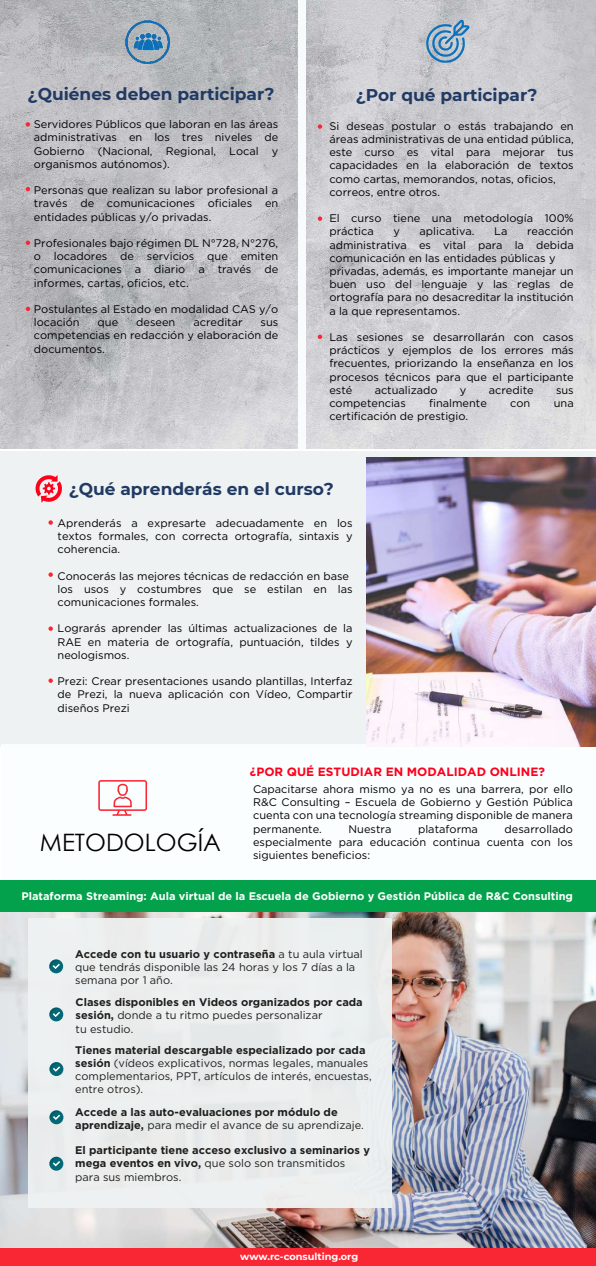
<style>
.page{position:relative;width:596px;height:1266px;background:#fff}
.page>*{position:absolute;margin:0;border:0;box-sizing:border-box;transform-origin:0 0}
.t1{font:24px "Century Gothic";color:#000}
.t2{font:700 17px "Montserrat";color:#213a63}
.t3{font:700 12px "Gotham";color:#ff001b}
.t4{font:11px/13.2px "Gotham";color:#000;text-align:justify}
.t5{font:700 11px/13.2px "Gotham";color:#1e1f1d}
.t6{font:11px/13.2px "Gotham";color:#1e1f1d}
.t7{font:700 11px "Gotham";color:#fff}
.t8{font:700 9.8px "Montserrat";color:#fff}
.s1{font-weight:700}
.s2{font-weight:400}
</style>
<div class="page">
<img style="left:0;top:911px;width:595px;height:337px">
<div style="left:28px;top:918px;width:363px;height:289px;background:#eff2f2"></div>
<div style="left:0;top:880px;width:595px;height:31px;background:#03a14c"></div>
<div style="left:49px;top:959px;width:14px;height:14px;background:#036977;border-radius:50%"></div>
<svg style="left:49px;top:959px;width:11px;height:10px"></svg>
<div style="left:49px;top:1007px;width:14px;height:14px;background:#036977;border-radius:50%"></div>
<svg style="left:49px;top:1007px;width:11px;height:10px"></svg>
<div style="left:49px;top:1062px;width:14px;height:14px;background:#036977;border-radius:50%"></div>
<svg style="left:49px;top:1062px;width:11px;height:10px"></svg>
<div style="left:49px;top:1156px;width:14px;height:14px;background:#036977;border-radius:50%"></div>
<svg style="left:49px;top:1156px;width:11px;height:10px"></svg>
<div style="left:49px;top:1110px;width:14px;height:14px;background:#036977;border-radius:50%"></div>
<svg style="left:49px;top:1110px;width:12px;height:10px"></svg>
<div style="left:0;top:1248px;width:595px;height:17px;background:#f92634"></div>
<div style="left:0;top:451px;width:595px;height:295px;background:#eff2f2"></div>
<img style="left:0;top:0;width:595px;height:449px">
<div style="left:297px;top:0;width:8px;height:451px;background:#fafeff"></div>
<svg style="left:426px;top:20px;width:43px;height:43px;background:#8babc5"></svg>
<img style="left:126px;top:21px;width:43px;height:42px">
<div style="left:2px;top:743px;width:593px;height:136px;background:#fafeff"></div>
<img style="left:366px;top:457px;width:229px;height:289px">
<svg style="left:36px;top:475px;width:26px;height:28px"></svg>
<svg style="left:48px;top:520px;width:5px;height:5px"></svg>
<svg style="left:26px;top:122px;width:4px;height:5px"></svg>
<svg style="left:317px;top:124px;width:5px;height:5px"></svg>
<svg style="left:317px;top:216px;width:5px;height:5px"></svg>
<svg style="left:317px;top:334px;width:5px;height:5px"></svg>
<svg style="left:26px;top:187px;width:4px;height:4px"></svg>
<svg style="left:26px;top:240px;width:4px;height:5px"></svg>
<svg style="left:26px;top:307px;width:4px;height:4px"></svg>
<svg style="left:48px;top:572px;width:5px;height:5px"></svg>
<svg style="left:48px;top:626px;width:5px;height:5px"></svg>
<svg style="left:48px;top:678px;width:5px;height:5px"></svg>
<svg style="left:98px;top:780px;width:49px;height:35px"></svg>
<h2 class="t2" style="left:28px;top:82px;width:248px">¿Quiénes deben participar?</h2>
<p class="t4" style="left:34px;top:117px;width:246px">Servidores Públicos que laboran en las áreas administrativas en los tres niveles de Gobierno (Nacional, Regional, Local y organismos autónomos).</p>
<p class="t4" style="left:34px;top:183px;width:246px">Personas que realizan su labor profesional a través de comunicaciones oficiales en entidades públicas y/o privadas.</p>
<p class="t4" style="left:34px;top:236px;width:246px">Profesionales bajo régimen DL N°728, N°276, o locadores de servicios que emiten comunicaciones a diario a través de informes, cartas, oficios, etc.</p>
<p class="t4" style="left:34px;top:302px;width:246px">Postulantes al Estado en modalidad CAS y/o locación</p>
<p class="t4" style="left:98px;top:315px;width:22px">que</p>
<p class="t4" style="left:136px;top:315px;width:41px">deseen</p>
<p class="t4" style="left:193px;top:315px;width:51px">acreditar</p>
<p class="t4" style="left:34px;top:315px;width:246px;text-indent:226px">sus competencias en redacción y elaboración de documentos.</p>
<h2 class="t2" style="left:355px;top:82px;width:183px">¿Por qué participar?</h2>
<p class="t4" style="left:329px;top:119px;width:246px;text-align:left">Si deseas postular o estás trabajando en áreas administrativas de una entidad pública, este curso es vital para mejorar tus capacidades en la elaboración de textos como cartas, memorandos, notas, oficios, correos, entre otros.</p>
<p class="t4" style="left:329px;top:211px;width:246px">El curso tiene una metodología 100% práctica</p>
<p class="t4" style="left:329px;top:225px;width:246px;text-align:left;text-indent:197px">reacción administrativa es vital para la debida comunicación en las entidades públicas y privadas, además, es importante manejar un buen uso del lenguaje y las reglas de ortografía para no desacreditar la institución a la que representamos.</p>
<p class="t4" style="left:329px;top:330px;width:246px">Las sesiones se desarrollarán con casos prácticos y ejemplos de los errores más frecuentes, priorizando la enseñanza en los procesos técnicos para que el participante esté</p>
<p class="t4" style="left:393px;top:225px;width:8px">y</p>
<p class="t4" style="left:419px;top:225px;width:56px">aplicativa.</p>
<p class="t4" style="left:494px;top:225px;width:15px">La</p>
<p class="t4" style="left:374px;top:383px;width:64px">actualizado</p>
<p class="t4" style="left:459px;top:383px;width:8px">y</p>
<p class="t4" style="left:488px;top:383px;width:46px">acredite</p>
<p class="t4" style="left:555px;top:383px;width:19px">sus</p>
<p class="t4" style="left:329px;top:396px;width:78px">competencias</p>
<p class="t4" style="left:429px;top:396px;width:59px">finalmente</p>
<p class="t4" style="left:510px;top:396px;width:22px">con</p>
<p class="t4" style="left:553px;top:396px;width:21px">una</p>
<p class="t4" style="left:329px;top:409px;width:140px">certificación de prestigio.</p>
<h2 class="t2" style="left:69px;top:476px;width:266px">¿Qué aprenderás en el curso?</h2>
<p class="t4" style="left:57px;top:516px;width:296px">Aprenderás a expresarte adecuadamente en los textos formales, con correcta ortografía, sintaxis y coherencia.</p>
<p class="t4" style="left:57px;top:569px;width:296px;text-align:left">Conocerás las mejores técnicas de redacción en base los usos y costumbres que se estilan en las comunicaciones formales.</p>
<p class="t4" style="left:57px;top:621px;width:296px">Lograrás aprender las últimas actualizaciones de la RAE en materia de ortografía, puntuación, tildes y neologismos.</p>
<p class="t4" style="left:57px;top:674px;width:296px">Prezi: Crear presentaciones usando plantillas, Interfaz de Prezi, la nueva aplicación con Vídeo, Compartir diseños Prezi</p>
<h1 class="t1" style="left:40px;top:826px;width:182px">METODOLOGÍA</h1>
<p class="t3" style="left:250px;top:764px;width:296px">¿POR QUÉ ESTUDIAR EN MODALIDAD ONLINE?</p>
<p class="t4" style="left:253px;top:782px;width:321px">Capacitarse ahora mismo ya no es una barrera, por ello R&amp;C Consulting – Escuela de Gobierno y Gestión Pública cuenta con una tecnología streaming disponible de manera permanente.</p>
<p class="t4" style="left:348px;top:822px;width:44px">Nuestra</p>
<p class="t4" style="left:418px;top:822px;width:61px">plataforma</p>
<p class="t4" style="left:253px;top:822px;width:321px;text-indent:251px">desarrollado especialmente para educación continua cuenta con los siguientes beneficios:</p>
<p class="t7" style="left:21px;top:889px;width:553px">Plataforma Streaming: Aula virtual de la Escuela de Gobierno y Gestión Pública de R&amp;C Consulting</p>
<p class="t6" style="left:75px;top:947px;width:289px"><span class="s1">Accede con tu usuario y contraseña</span> a tu aula virtual que tendrás disponible las 24 horas y los 7 días a la semana por 1 año.</p>
<p class="t5" style="left:75px;top:995px;width:288px">Clases disponibles en Videos organizados por cada sesión, <span class="s2">donde a tu ritmo puedes personalizar<br>tu estudio.</span></p>
<p class="t6" style="left:75px;top:1042px;width:298px"><span class="s1">Tienes material descargable especializado por cada sesión</span> (vídeos explicativos, normas legales, manuales complementarios, PPT, artículos de interés, encuestas, entre otros).</p>
<p class="t5" style="left:75px;top:1105px;width:290px">Accede a las auto-evaluaciones por módulo de aprendizaje, <span class="s2">para medir el avance de su aprendizaje.</span></p>
<p class="t5" style="left:75px;top:1143px;width:296px">El participante tiene acceso exclusivo a seminarios y mega eventos en vivo, <span class="s2">que solo son transmitidos para sus miembros.</span></p>
<p class="t8" style="left:240px;top:1249px;width:120px">www.rc-consulting.org</p>
</div>
